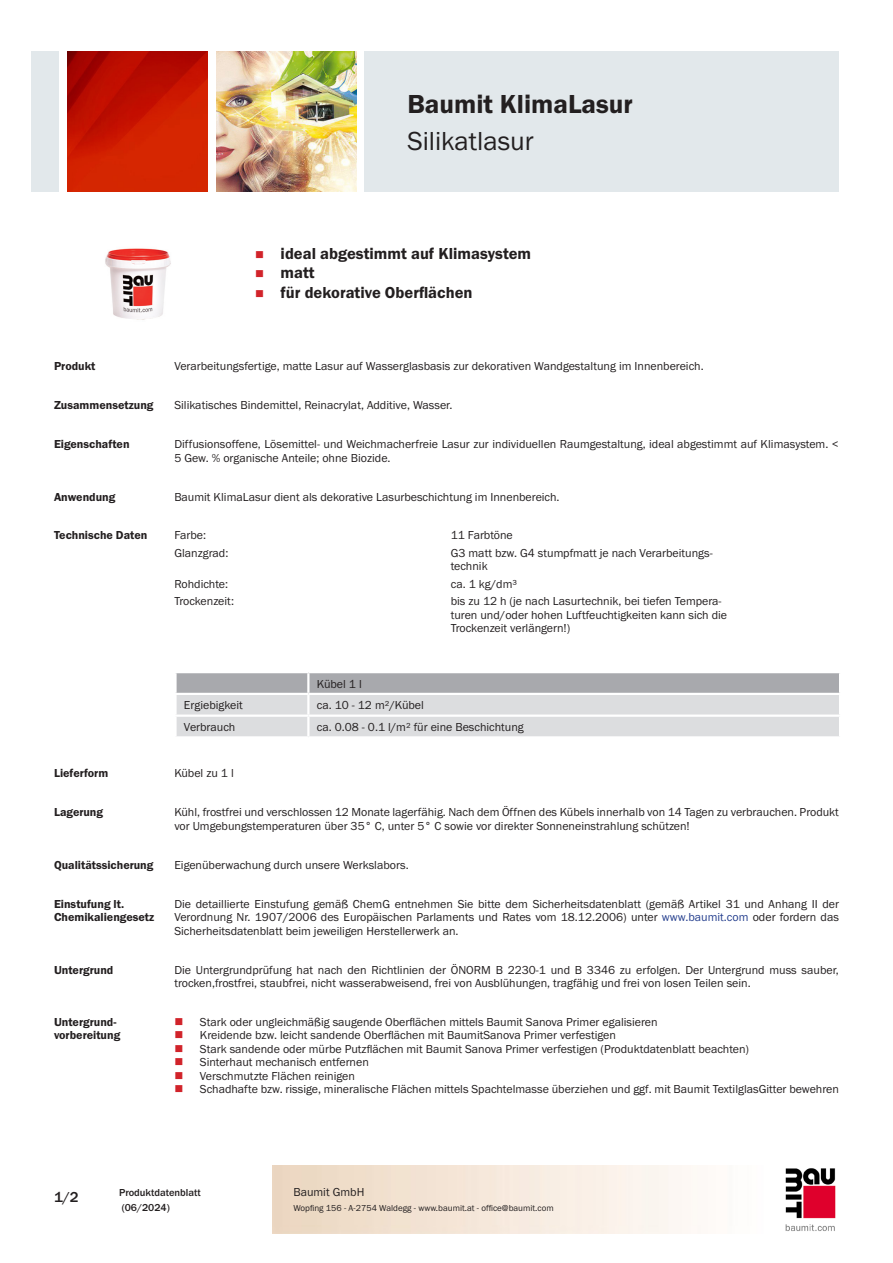
<style>
.page{position:relative;width:893px;height:1263px;background:#fff}
.page>*{position:absolute;margin:0;border:0;box-sizing:border-box;transform-origin:0 0}
.PDS_Produktname{font:27px "BM Franklin Gothic URW Dem";color:#231f20}
.PDS_Produktname_Land{font:27px "BM Franklin Gothic URW Boo";color:#231f20}
.t1{font:16.5px "BM Franklin Gothic URW Dem";color:#231f20}
.t2{font:500 15px "BM Franklin Gothic URW";color:#231f20}
.PDS_Standard{font:12px/13.5px "BM Franklin Gothic URW Boo";color:#231f20}
.PDS_Standard_linksbü{font:12px/13.5px "BM Franklin Gothic URW Boo";color:#231f20}
.PDS_Header{font:12px/13.5px "BM Franklin Gothic URW Dem";color:#231f20}
.t3{font:500 10.5px/15px "BM Franklin Gothic URW";color:#231f20}
.t4{font:9px "BM Franklin Gothic URW Boo";color:#231f20}
.s1{color:#253f8e}
</style>
<div class="page">
<img style="left:785px;top:1168px;width:51px;height:63px">
<div style="left:32px;top:51px;width:27px;height:140px;background:#e2e8eb"></div>
<img style="left:68px;top:52px;width:140px;height:139px">
<img style="left:216px;top:51px;width:141px;height:140px">
<div style="left:365px;top:51px;width:474px;height:140px;background:#e2e8eb"></div>
<img style="left:105px;top:248px;width:66px;height:72px">
<svg style="left:176px;top:672px;width:664px;height:65px"></svg>
<hr style="left:308px;top:736px;width:533px;height:2px;background:#fff">
<p class="PDS_Produktname" style="left:407px;top:87px;width:227px">Baumit KlimaLasur</p>
<p class="PDS_Produktname_Land" style="left:407px;top:124px;width:128px">Silikatlasur</p>
<p class="t1" style="left:281px;top:243px;width:252px">ideal abgestimmt auf Klimasystem</p>
<p class="t1" style="left:281px;top:263px;width:36px">matt</p>
<p class="t1" style="left:281px;top:282px;width:193px">für dekorative Oberflächen</p>
<p class="PDS_Header" style="left:54px;top:360px;width:43px">Produkt</p>
<p class="PDS_Standard" style="left:174px;top:360px;width:531px">Verarbeitungsfertige, matte Lasur auf Wasserglasbasis zur dekorativen Wandgestaltung im Innenbereich.</p>
<p class="PDS_Header" style="left:54px;top:399px;width:101px">Zusammensetzung</p>
<p class="PDS_Standard" style="left:174px;top:399px;width:280px">Silikatisches Bindemittel, Reinacrylat, Additive, Wasser.</p>
<p class="PDS_Header" style="left:54px;top:438px;width:77px">Eigenschaften</p>
<p class="PDS_Standard" style="left:174px;top:438px;width:666px">Diffusionsoffene, Lösemittel- und Weichmacherfreie Lasur zur individuellen Raumgestaltung, ideal abgestimmt auf Klimasystem. &lt;<br>5 Gew. % organische Anteile; ohne Biozide.</p>
<p class="PDS_Header" style="left:54px;top:490px;width:63px">Anwendung</p>
<p class="PDS_Standard" style="left:174px;top:490px;width:387px">Baumit KlimaLasur dient als dekorative Lasurbeschichtung im Innenbereich.</p>
<p class="PDS_Header" style="left:54px;top:529px;width:95px">Technische Daten</p>
<p class="PDS_Standard_linksbü" style="left:174px;top:529px;width:33px">Farbe:</p>
<p class="PDS_Standard_linksbü" style="left:451px;top:529px;width:64px">11 Farbtöne</p>
<p class="PDS_Standard_linksbü" style="left:174px;top:546px;width:56px">Glanzgrad:</p>
<p class="PDS_Standard_linksbü" style="left:451px;top:546px;width:263px">G3 matt bzw. G4 stumpfmatt je nach Verarbeitungs&shy;technik</p>
<p class="PDS_Standard_linksbü" style="left:174px;top:577px;width:55px">Rohdichte:</p>
<p class="PDS_Standard_linksbü" style="left:451px;top:577px;width:68px">ca. 1 kg/dm³</p>
<p class="PDS_Standard_linksbü" style="left:174px;top:595px;width:61px">Trockenzeit:</p>
<p class="PDS_Standard_linksbü" style="left:451px;top:595px;width:278px">bis zu 12 h (je nach Lasurtechnik, bei tiefen Tempera&shy;turen und/oder hohen Luftfeuchtigkeiten kann sich die<br>Trockenzeit verlängern!)</p>
<p class="PDS_Standard_linksbü" style="left:317px;top:677px;width:46px">Kübel 1 l</p>
<p class="PDS_Standard_linksbü" style="left:184px;top:699px;width:60px">Ergiebigkeit</p>
<p class="PDS_Standard_linksbü" style="left:317px;top:699px;width:109px">ca. 10 - 12 m²/Kübel</p>
<p class="PDS_Standard_linksbü" style="left:184px;top:720px;width:53px">Verbrauch</p>
<p class="PDS_Standard_linksbü" style="left:317px;top:720px;width:208px">ca. 0.08 - 0.1 l/m² für eine Beschichtung</p>
<p class="PDS_Header" style="left:54px;top:767px;width:56px">Lieferform</p>
<p class="PDS_Standard" style="left:174px;top:767px;width:61px">Kübel zu 1 l</p>
<p class="PDS_Header" style="left:54px;top:806px;width:51px">Lagerung</p>
<p class="PDS_Standard" style="left:174px;top:806px;width:666px">Kühl, frostfrei und verschlossen 12 Monate lagerfähig. Nach dem Öffnen des Kübels innerhalb von 14 Tagen zu verbrauchen. Produkt vor Umgebungstemperaturen über 35° C, unter 5° C sowie vor direkter Sonneneinstrahlung schützen!</p>
<p class="PDS_Header" style="left:54px;top:858px;width:101px">Qualitätssicherung</p>
<p class="PDS_Standard" style="left:174px;top:858px;width:236px">Eigenüberwachung durch unsere Werkslabors.</p>
<p class="PDS_Header" style="left:54px;top:897px;width:102px">Einstufung lt.<br>Chemikaliengesetz</p>
<p class="PDS_Standard" style="left:174px;top:897px;width:666px;text-align:justify">Die detaillierte Einstufung gemäß ChemG entnehmen Sie bitte dem Sicherheitsdatenblatt (gemäß Artikel 31 und Anhang II der Verordnung Nr. 1907/2006 des Europäischen Parlaments und Rates vom 18.12.2006) unter <span class="s1">www.baumit.com</span> oder fordern das Sicherheitsdatenblatt beim jeweiligen Herstellerwerk an.</p>
<p class="PDS_Header" style="left:54px;top:963px;width:61px">Untergrund</p>
<p class="PDS_Standard" style="left:174px;top:963px;width:666px">Die Untergrundprüfung hat nach den Richtlinien der ÖNORM B 2230-1 und B 3346 zu erfolgen. Der Untergrund muss sauber, trocken,frostfrei, staubfrei, nicht wasserabweisend, frei von Ausblühungen, tragfähig und frei von losen Teilen sein.</p>
<p class="PDS_Header" style="left:54px;top:1015px;width:68px">Untergrund&shy;vorbereitung</p>
<p class="PDS_Standard" style="left:200px;top:1015px;width:459px">Stark oder ungleichmäßig saugende Oberflächen mittels Baumit Sanova Primer egalisieren</p>
<p class="PDS_Standard" style="left:200px;top:1029px;width:418px">Kreidende bzw. leicht sandende Oberflächen mit BaumitSanova Primer verfestigen</p>
<p class="PDS_Standard" style="left:200px;top:1042px;width:551px">Stark sandende oder mürbe Putzflächen mit Baumit Sanova Primer verfestigen (Produktdatenblatt beachten)</p>
<p class="PDS_Standard" style="left:200px;top:1056px;width:171px">Sinterhaut mechanisch entfernen</p>
<p class="PDS_Standard" style="left:200px;top:1069px;width:156px">Verschmutzte Flächen reinigen</p>
<p class="PDS_Standard" style="left:200px;top:1083px;width:641px">Schadhafte bzw. rissige, mineralische Flächen mittels Spachtelmasse überziehen und ggf. mit Baumit TextilglasGitter bewehren</p>
<p class="t2" style="left:54px;top:1188px;width:26px">1/2</p>
<p class="t3" style="left:119px;top:1185px;width:83px">Produktdatenblatt (06/2024)</p>
<p class="PDS_Standard" style="left:293px;top:1185px;width:73px">Baumit GmbH</p>
<p class="t4" style="left:293px;top:1202px;width:262px">Wopfing 156 - A-2754 Waldegg - www.baumit.at - office@baumit.com</p>
</div>
